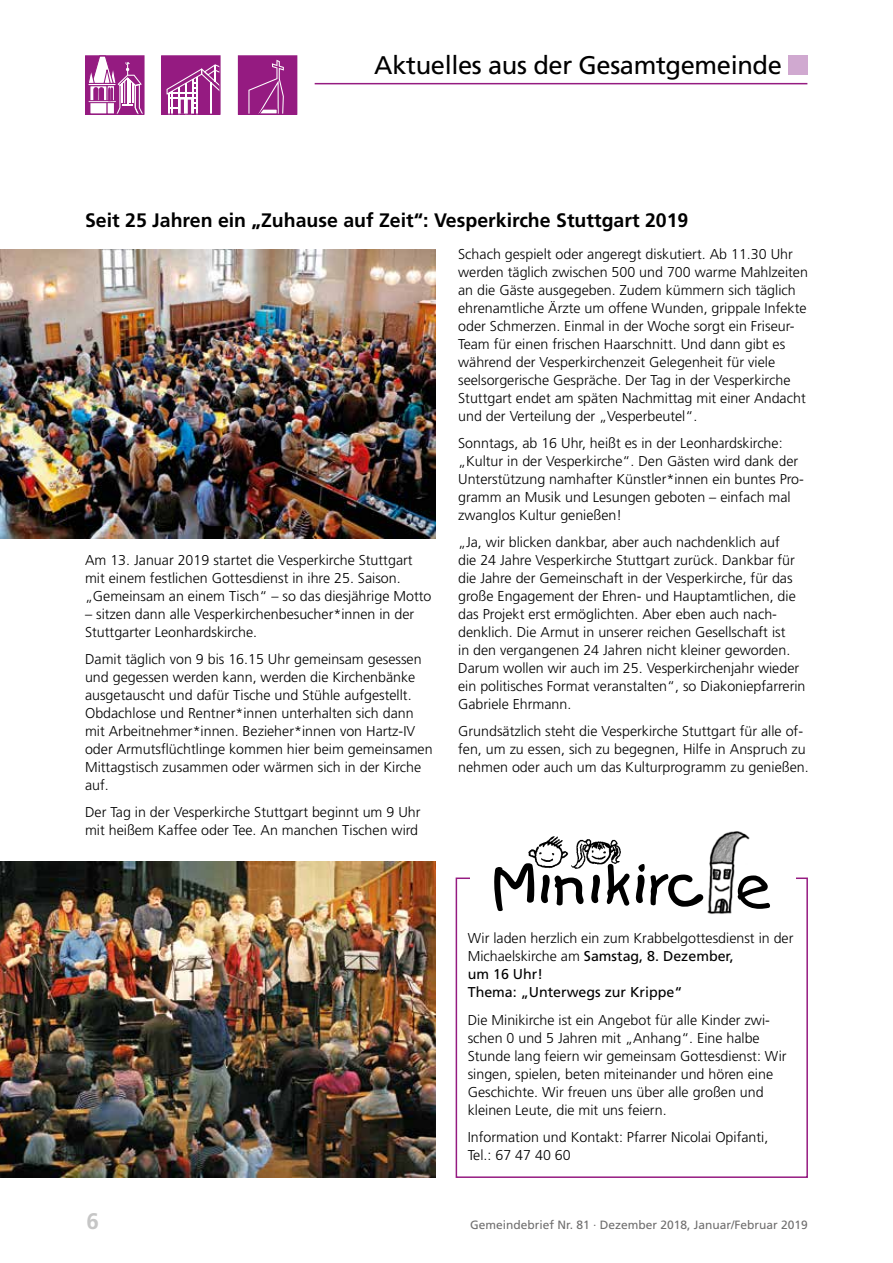
<style>
.page{position:relative;width:893px;height:1263px;background:#fff}
.page>*{position:absolute;margin:0;border:0;box-sizing:border-box;transform-origin:0 0}
.t1{font:25.5px "Frutiger LT";letter-spacing:-.015em;color:#000}
.t2{font:700 22.5px "Frutiger LT";color:#c6c6c6}
.t3{font:700 19.5px "Frutiger LT";color:#000}
.t4{font:300 14.25px/18px "Frutiger LT";color:#000}
.t5{font:12px "Frutiger LT";color:#706f6f}
.s1{font-weight:400}
</style>
<div class="page">
<hr style="left:315px;top:83px;width:492px;height:1px;background:#951b81">
<div style="left:788px;top:55px;width:19px;height:19px;background:#d0a9d0"></div>
<svg style="left:87px;top:57px;width:56px;height:56px"></svg>
<div style="left:85px;top:55px;width:60px;height:60px;border:1px solid #951b81"></div>
<div style="left:162px;top:56px;width:58px;height:58px;background:#951b81"></div>
<svg style="left:167px;top:64px;width:52px;height:49px"></svg>
<div style="left:161px;top:55px;width:60px;height:60px;border:1px solid #951b81"></div>
<div style="left:238px;top:56px;width:59px;height:58px;background:#951b81"></div>
<svg style="left:248px;top:60px;width:36px;height:53px"></svg>
<div style="left:238px;top:55px;width:59px;height:60px;border:1px solid #951b81"></div>
<img style="left:0;top:861px;width:436px;height:317px">
<img style="left:0;top:250px;width:436px;height:288px">
<div style="left:456px;top:877px;width:352px;height:301px;border:2px solid #951b81"></div>
<div style="left:470px;top:826px;width:326px;height:93px;background:#fff"></div>
<img style="left:707px;top:831px;width:43px;height:83px">
<svg style="left:494px;top:863px;width:40px;height:48px"></svg>
<svg style="left:541px;top:875px;width:43px;height:30px"></svg>
<svg style="left:591px;top:875px;width:9px;height:28px"></svg>
<svg style="left:607px;top:870px;width:23px;height:36px"></svg>
<svg style="left:636px;top:864px;width:67px;height:43px"></svg>
<svg style="left:738px;top:875px;width:32px;height:34px"></svg>
<img style="left:526px;top:836px;width:38px;height:37px">
<img style="left:564px;top:839px;width:57px;height:31px">
<h1 class="t1" style="left:374px;top:51px;width:409px">Aktuelles aus der Gesamtgemeinde</h1>
<h3 class="t3" style="left:85px;top:209px;width:605px">Seit 25 Jahren ein „Zuhause auf Zeit“: Vesperkirche Stuttgart 2019</h3>
<p class="t4" style="left:458px;top:246px;width:351px">Schach gespielt oder angeregt diskutiert. Ab 11.30 Uhr werden täglich zwischen 500 und 700 warme Mahlzeiten an die Gäste ausgegeben. Zudem kümmern sich täglich ehrenamtliche Ärzte um offene Wunden, grippale Infekte oder Schmerzen. Einmal in der Woche sorgt ein Friseur-Team für einen frischen Haarschnitt. Und dann gibt es während der Vesperkirchenzeit Gelegenheit für viele seelsorgerische Gespräche. Der Tag in der Vesperkirche Stuttgart endet am späten Nachmittag mit einer Andacht und der Verteilung der „Vesperbeutel“.</p>
<p class="t4" style="left:458px;top:435px;width:347px">Sonntags, ab 16 Uhr, heißt es in der Leonhardskirche: „Kultur in der Vesperkirche“. Den Gästen wird dank der Unterstützung namhafter Künstler*innen ein buntes Pro&shy;gramm an Musik und Lesungen geboten – einfach mal zwanglos Kultur genießen!</p>
<p class="t4" style="left:458px;top:534px;width:349px">„Ja, wir blicken dankbar, aber auch nachdenklich auf<br>die 24 Jahre Vesperkirche Stuttgart zurück. Dankbar für die Jahre der Gemeinschaft in der Vesperkirche, für das große Engagement der Ehren- und Hauptamtlichen, die das Projekt erst ermöglichten. Aber eben auch nach&shy;denklich. Die Armut in unserer reichen Gesellschaft ist<br>in den vergangenen 24 Jahren nicht kleiner geworden.<br>Darum wollen wir auch im 25. Vesperkirchenjahr wieder ein politisches Format veranstalten“, so Diakoniepfarrerin Gabriele Ehrmann.</p>
<p class="t4" style="left:458px;top:723px;width:352px">Grundsätzlich steht die Vesperkirche Stuttgart für alle of&shy;fen, um zu essen, sich zu begegnen, Hilfe in Anspruch zu nehmen oder auch um das Kulturprogramm zu genießen.</p>
<p class="t4" style="left:85px;top:552px;width:348px">Am 13. Januar 2019 startet die Vesperkirche Stuttgart mit einem festlichen Gottesdienst in ihre 25. Saison. „Gemeinsam an einem Tisch“ – so das diesjährige Motto</p>
<p class="t4" style="left:85px;top:606px;width:331px">– sitzen dann alle Vesperkirchenbesucher*innen in der<br>Stuttgarter Leonhardskirche.</p>
<p class="t4" style="left:85px;top:651px;width:349px">Damit täglich von 9 bis 16.15 Uhr gemeinsam gesessen und gegessen werden kann, werden die Kirchenbänke ausgetauscht und dafür Tische und Stühle aufgestellt.<br>Obdachlose und Rentner*innen unterhalten sich dann mit Arbeitnehmer*innen. Bezieher*innen von Hartz-IV oder Armutsflüchtlinge kommen hier beim gemeinsamen Mittagstisch zusammen oder wärmen sich in der Kirche auf.</p>
<p class="t4" style="left:85px;top:804px;width:337px">Der Tag in der Vesperkirche Stuttgart beginnt um 9 Uhr mit heißem Kaffee oder Tee. An manchen Tischen wird</p>
<p class="t4" style="left:468px;top:930px;width:327px">Wir laden herzlich ein zum Krabbelgottesdienst in der Michaelskirche am <span class="s1">Samstag, 8. Dezember,<br>um 16 Uhr!<br>Thema: „Unterwegs zur Krippe“</span></p>
<p class="t4" style="left:468px;top:1011px;width:320px">Die Minikirche ist ein Angebot für alle Kinder zwi&shy;schen 0 und 5 Jahren mit „Anhang“. Eine halbe Stunde lang feiern wir gemeinsam Gottesdienst: Wir singen, spielen, beten miteinander und hören eine Geschichte. Wir freuen uns über alle großen und kleinen Leute, die mit uns feiern.</p>
<p class="t4" style="left:468px;top:1128px;width:302px">Information und Kontakt: Pfarrer Nicolai Opifanti,<br>Tel.: 67 47 40 60</p>
<h2 class="t2" style="left:87px;top:1208px;width:14px">6</h2>
<p class="t5" style="left:470px;top:1218px;width:339px">Gemeindebrief Nr. 81 · Dezember 2018, Januar/Februar 2019</p>
</div>
